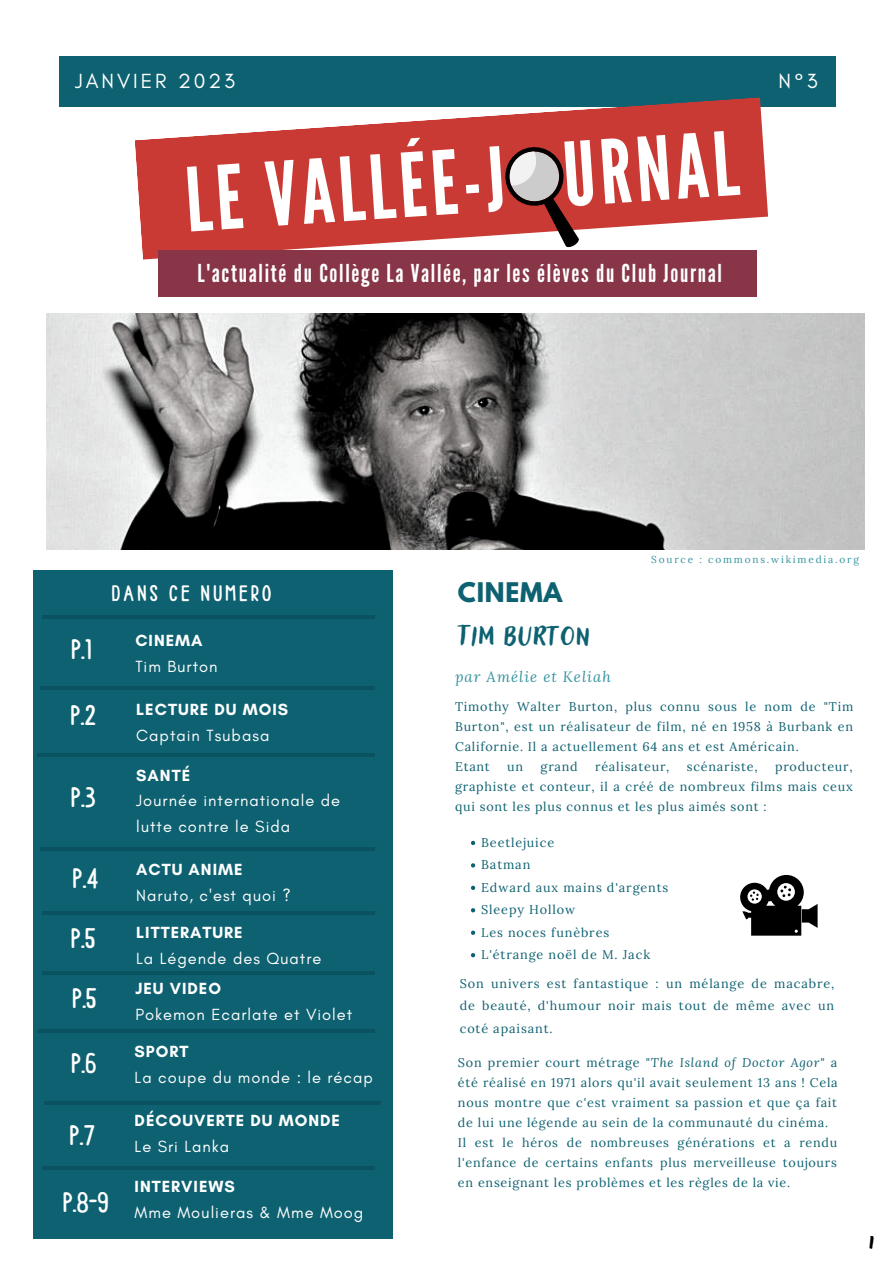
<style>
.page{position:relative;width:893px;height:1264px;background:#fff}
.page>*{position:absolute;margin:0;border:0;box-sizing:border-box;transform-origin:0 0}
.t1{font:87.9px "League Gothic";color:#fff}
.t2{font:35.4px "Adlery Pro Blockletter";letter-spacing:.03em;color:#0e6171}
.t3{font:30px/59.7px "Ballpoint";color:#fff}
.t4{font:30px "Adlery Pro Blockletter";color:#000}
.t5{font:24.6px "League Gothic";letter-spacing:.07em;color:#fff}
.t6{font:700 24px "League Spartan";letter-spacing:.03em;color:#0e6171}
.t7{font:23.85px "Ballpoint";letter-spacing:.14em;color:#fff}
.t8{font:20.85px "Glacial Indifference";letter-spacing:.14em;color:#fff}
.t9{font:16.5px/25.8px "Glacial Indifference";letter-spacing:.06em;color:#fff}
.t10{font:700 16.5px "Glacial Indifference";letter-spacing:.06em;color:#fff}
.t11{font:italic 14.85px "Lora";letter-spacing:.07em;color:#3494a0}
.t12{font:12.6px/20px "Lora";letter-spacing:.06em;color:#0e6171}
.t13{font:10.05px "Lora";letter-spacing:.18em;color:#3494a0}
.s1{font-style:italic}
</style>
<div class="page">
<div style="left:59px;top:56px;width:776px;height:51px;background:#0e6171"></div>
<div style="left:33px;top:570px;width:359px;height:668px;background:#0e6171"></div>
<hr style="left:42px;top:615px;width:332px;height:4px;background:#0b5260">
<hr style="left:40px;top:686px;width:334px;height:4px;background:#0b5260">
<svg style="left:38px;top:753px;width:336px;height:3px"></svg>
<svg style="left:40px;top:847px;width:334px;height:3px"></svg>
<img style="left:46px;top:314px;width:818px;height:236px">
<svg style="left:135px;top:97px;width:633px;height:162px;fill:#ca3a34"></svg>
<div style="left:159px;top:250px;width:598px;height:46px;background:#883547"></div>
<svg style="left:494px;top:136px;width:105px;height:114px"></svg>
<hr style="left:42px;top:911px;width:332px;height:4px;background:#0b5260">
<svg style="left:42px;top:971px;width:332px;height:3px"></svg>
<hr style="left:38px;top:1029px;width:336px;height:4px;background:#0b5260">
<svg style="left:44px;top:1101px;width:337px;height:3px"></svg>
<svg style="left:42px;top:1166px;width:332px;height:3px"></svg>
<svg style="left:471px;top:840px;width:4px;height:5px"></svg>
<svg style="left:471px;top:863px;width:4px;height:4px"></svg>
<svg style="left:471px;top:885px;width:4px;height:5px"></svg>
<svg style="left:471px;top:908px;width:4px;height:4px"></svg>
<svg style="left:471px;top:930px;width:4px;height:4px"></svg>
<svg style="left:471px;top:953px;width:4px;height:4px"></svg>
<svg style="left:740px;top:874px;width:77px;height:61px"></svg>
<h3 class="t8" style="left:75px;top:68px;width:161px">JANVIER 2023</h3>
<h3 class="t8" style="left:778px;top:68px;width:40px">N°3</h3>
<h1 class="t1" style="left:182px;top:150px;width:555px;rotate:-4deg">LE VALLÉE-J URNAL</h1>
<h3 class="t5" style="left:197px;top:259px;width:526px">L'actualité du Collège La Vallée, par les élèves du Club Journal</h3>
<h3 class="t3" style="left:71px;top:617px;width:26px;line-height:65.8px">P.1<br>P.2</h3>
<h3 class="t3" style="left:71px;top:767px;width:26px">P.3</h3>
<h3 class="t3" style="left:71px;top:849px;width:29px;text-align:justify">P.4<br>P.5<br>P.5</h3>
<h3 class="t3" style="left:72px;top:1034px;width:26px">P.6</h3>
<h3 class="t3" style="left:70px;top:1106px;width:26px">P.7</h3>
<h3 class="t7" style="left:112px;top:581px;width:161px">DANS CE NUMERO</h3>
<h3 class="t10" style="left:135px;top:630px;width:69px">CINEMA</h3>
<h3 class="t9" style="left:135px;top:653px;width:84px">Tim Burton</h3>
<h3 class="t10" style="left:136px;top:699px;width:153px">LECTURE DU MOIS</h3>
<h3 class="t9" style="left:136px;top:722px;width:135px">Captain Tsubasa</h3>
<h3 class="t10" style="left:136px;top:764px;width:55px">SANTÉ</h3>
<h3 class="t9" style="left:136px;top:787px;width:205px">Journée internationale de lutte contre le Sida</h3>
<h3 class="t10" style="left:136px;top:859px;width:108px">ACTU ANIME</h3>
<h3 class="t9" style="left:136px;top:882px;width:156px">Naruto, c'est quoi ?</h3>
<h3 class="t10" style="left:136px;top:922px;width:108px">LITTERATURE</h3>
<h3 class="t9" style="left:136px;top:944px;width:187px">La Légende des Quatre</h3>
<h3 class="t10" style="left:135px;top:978px;width:87px">JEU VIDEO</h3>
<h3 class="t9" style="left:135px;top:1001px;width:218px">Pokemon Ecarlate et Violet</h3>
<h3 class="t10" style="left:135px;top:1041px;width:55px">SPORT</h3>
<h3 class="t9" style="left:135px;top:1064px;width:240px">La coupe du monde : le récap</h3>
<h3 class="t10" style="left:135px;top:1110px;width:207px">DÉCOUVERTE DU MONDE</h3>
<h3 class="t9" style="left:135px;top:1133px;width:96px">Le Sri Lanka</h3>
<h3 class="t3" style="left:63px;top:1173px;width:47px">P.8-9</h3>
<h3 class="t10" style="left:135px;top:1176px;width:102px">INTERVIEWS</h3>
<h3 class="t9" style="left:135px;top:1199px;width:230px">Mme Moulieras &amp; Mme Moog</h3>
<h3 class="t6" style="left:458px;top:580px;width:106px">CINEMA</h3>
<h2 class="t2" style="left:458px;top:611px;width:133px">Tim Burton</h2>
<p class="t11" style="left:455px;top:666px;width:157px">par Amélie et Keliah</p>
<p class="t13" style="left:651px;top:552px;width:209px">Source : commons.wikimedia.org</p>
<p class="t12" style="left:455px;top:697px;width:399px">Timothy Walter Burton, plus connu sous le nom de "Tim Burton", est un réalisateur de film, né en 1958 à Burbank en Californie. Il a actuellement 64 ans et est Américain.<br>Etant</p>
<p class="t12" style="left:507px;top:756px;width:17px">un</p>
<p class="t12" style="left:540px;top:756px;width:39px">grand</p>
<p class="t12" style="left:595px;top:756px;width:76px">réalisateur,</p>
<p class="t12" style="left:686px;top:756px;width:72px">scénariste,</p>
<p class="t12" style="left:455px;top:756px;width:399px;text-align:justify;text-indent:320px">producteur, graphiste et conteur, il a créé de nombreux films mais ceux qui sont les plus connus et les plus aimés sont :</p>
<p class="t12" style="left:481px;top:831px;width:189px;line-height:22.5px">Beetlejuice<br>Batman<br>Edward aux mains d'argents<br>Sleepy Hollow<br>Les noces funèbres<br>L'étrange noël de M. Jack</p>
<p class="t12" style="left:459px;top:972px;width:376px;line-height:22.5px;text-align:justify">Son univers est fantastique : un mélange de macabre, de beauté, d'humour noir mais tout de même avec un coté apaisant.</p>
<p class="t12" style="left:458px;top:1052px;width:381px">Son premier court métrage "<span class="s1">The Island of Doctor Agor</span>" a été réalisé en 1971 alors qu'il avait seulement 13 ans ! Cela nous montre que c'est vraiment sa passion et que ça fait de lui une légende au sein de la communauté du cinéma.<br>Il est le héros de nombreuses générations et a rendu l'enfance de certains enfants plus merveilleuse toujours en enseignant les problèmes et les règles de la vie.</p>
<h3 class="t4" style="left:868px;top:1221px;width:6px">1</h3>
</div>
